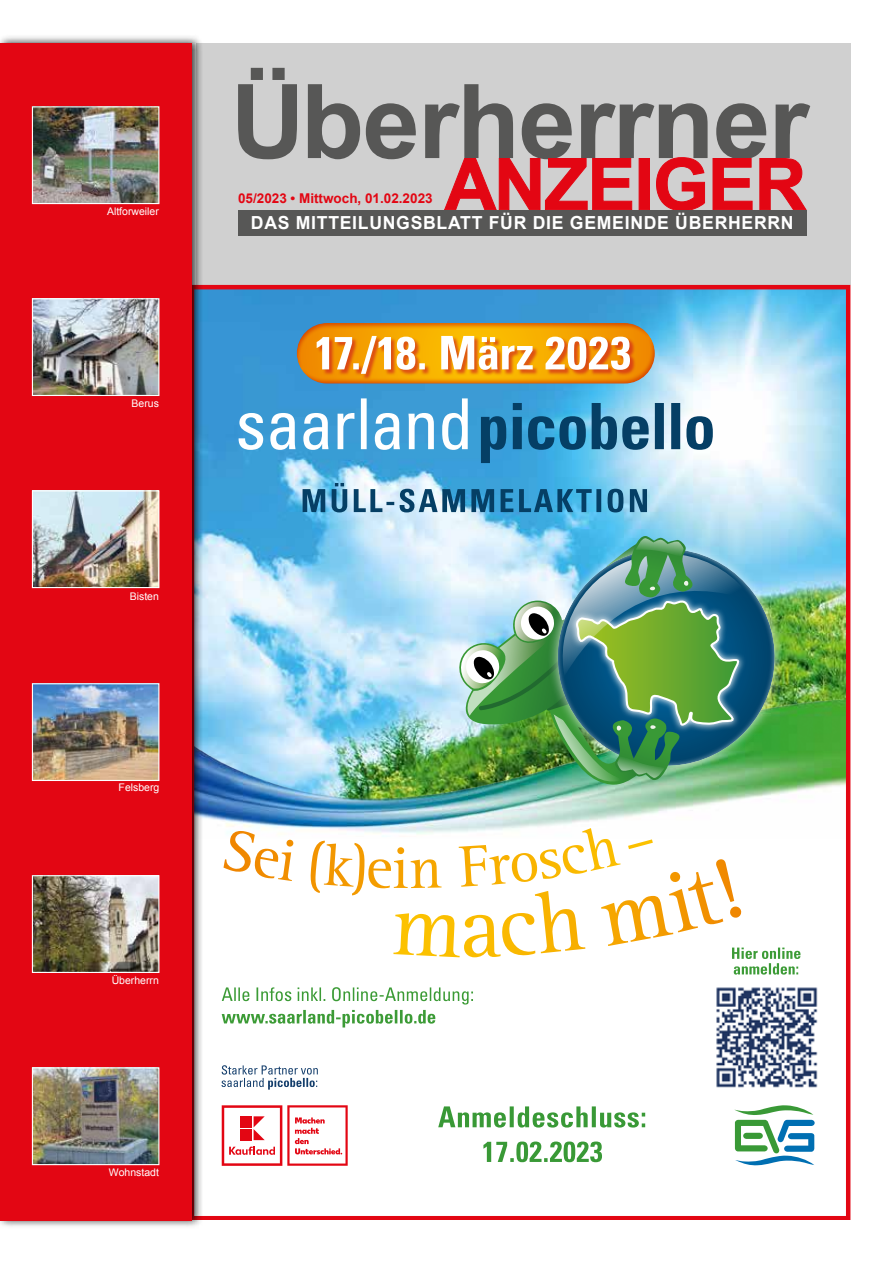
<style>
.page{position:relative;width:893px;height:1263px;background:#fff}
.page>*{position:absolute;margin:0;border:0;box-sizing:border-box;transform-origin:0 0}
.t1{font:700 18px "Arial";letter-spacing:.04em;color:#fff}
.t2{font:700 13.5px "Arial";color:#e30613}
.t3{font:10.5px "Arial";color:#fff}
</style>
<div class="page">
<div style="left:196px;top:43px;width:654px;height:242px;background:#d0d0d0"></div>
<svg style="left:238px;top:68px;width:572px;height:91px"></svg>
<svg style="left:444px;top:157px;width:363px;height:54px"></svg>
<div style="left:238px;top:210px;width:568px;height:26px;background:#575756"></div>
<img style="left:204px;top:290px;width:641px;height:409px">
<svg style="left:734px;top:1105px;width:81px;height:60px"></svg>
<img style="left:204px;top:699px;width:641px;height:129px">
<div style="left:547px;top:538px;width:238px;height:238px;background:#fff;opacity:.75"></div>
<div style="left:557px;top:547px;width:218px;height:220px;background:#fff;opacity:.75"></div>
<img style="left:451px;top:536px;width:301px;height:251px">
<div style="left:297px;top:322px;width:360px;height:62px;background:#cc1420;opacity:.5"></div>
<svg style="left:221px;top:1105px;width:1px;height:61px"></svg>
<svg style="left:222px;top:1105px;width:126px;height:61px"></svg>
<svg style="left:303px;top:483px;width:344px;height:29px;background:#5798bb"></svg>
<svg style="left:481px;top:403px;width:232px;height:60px;background:#5698bb"></svg>
<svg style="left:239px;top:398px;width:229px;height:52px"></svg>
<div style="left:317px;top:336px;width:319px;height:44px;background:#cc1420;opacity:.6"></div>
<svg style="left:317px;top:336px;width:313px;height:38px"></svg>
<svg style="left:483px;top:1141px;width:119px;height:21px"></svg>
<svg style="left:438px;top:1106px;width:207px;height:21px"></svg>
<img style="left:716px;top:987px;width:102px;height:101px">
<svg style="left:222px;top:1010px;width:213px;height:17px"></svg>
<svg style="left:222px;top:987px;width:251px;height:17px"></svg>
<svg style="left:222px;top:1065px;width:96px;height:25px"></svg>
<svg style="left:223px;top:828px;width:577px;height:146px"></svg>
<div style="left:0;top:34px;width:204px;height:1195px;background:#000;opacity:.75"></div>
<div style="left:0;top:43px;width:191px;height:1177px;background:#e30613"></div>
<img style="left:34px;top:108px;width:123px;height:94px">
<div style="left:32px;top:106px;width:127px;height:98px;border:1px solid #fff"></div>
<img style="left:34px;top:300px;width:123px;height:94px">
<div style="left:32px;top:298px;width:127px;height:98px;border:1px solid #fff"></div>
<img style="left:34px;top:492px;width:123px;height:94px">
<div style="left:32px;top:490px;width:127px;height:98px;border:1px solid #fff"></div>
<img style="left:34px;top:685px;width:123px;height:94px">
<div style="left:32px;top:683px;width:127px;height:98px;border:1px solid #fff"></div>
<img style="left:34px;top:877px;width:123px;height:94px">
<div style="left:32px;top:875px;width:127px;height:98px;border:1px solid #fff"></div>
<img style="left:34px;top:1069px;width:123px;height:94px">
<div style="left:32px;top:1067px;width:127px;height:98px;border:1px solid #fff"></div>
<p class="t3" style="left:107px;top:204px;width:53px">Altforweiler</p>
<p class="t3" style="left:132px;top:397px;width:29px">Berus</p>
<p class="t3" style="left:130px;top:589px;width:31px">Bisten</p>
<p class="t3" style="left:119px;top:780px;width:42px">Felsberg</p>
<p class="t3" style="left:112px;top:973px;width:49px">Überherrn</p>
<p class="t3" style="left:109px;top:1165px;width:51px">Wohnstadt</p>
<p class="t2" style="left:238px;top:189px;width:196px">05/2023 • Mittwoch, 01.02.2023</p>
<h1 class="t1" style="left:251px;top:211px;width:544px">DAS MITTEILUNGSBLATT FÜR DIE GEMEINDE ÜBERHERRN</h1>
</div>
